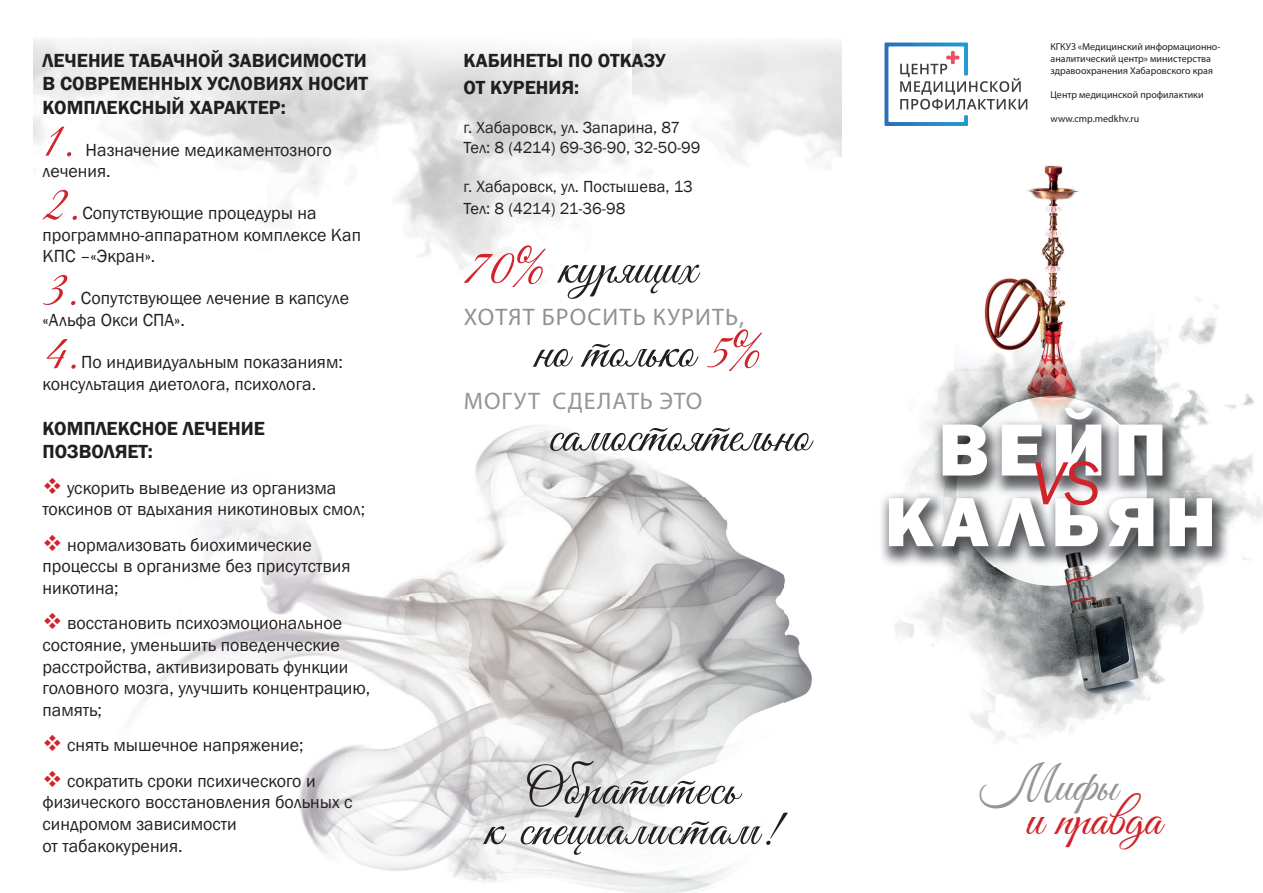
<style>
.page{position:relative;width:1263px;height:893px;background:#fff}
.page>*{position:absolute;margin:0;border:0;box-sizing:border-box;transform-origin:0 0}
.t1{font:800 76.5px "Franklin Gothic";color:#fff;scale:1.04 1}
.t2{font:800 72px "Franklin Gothic";letter-spacing:.1em;color:#fff;scale:1.04 1}
.t3{font:italic 63px "Franklin Gothic";color:#d1232a}
.t4{font:51px/40.5px "Good Vibes Pro";letter-spacing:.03em;color:#231f20;text-align:center}
.t5{font:51px "Good Vibes Pro";color:#231f20}
.t6{font:51px "Good Vibes Pro";color:#d1232a}
.t7{font:49.5px "Good Vibes Pro";color:#d1232a}
.t8{font:49.5px "Good Vibes Pro";color:#939598}
.t9{font:24px "Myriad Pro";letter-spacing:.05em;color:#8f9194}
.t10{font:24px "Myriad Pro";letter-spacing:.04em;color:#939598}
.t11{font:600 19.5px/23.4px "Franklin Gothic";color:#231f20}
.t12{font:18px/21.6px "Franklin Gothic";color:#231f20}
.t13{font:16.5px/19.8px "Franklin Gothic";color:#231f20}
.t14{font:10.05px/12px "Myriad Pro";color:#231f20}
.s1{color:#d1232a}
</style>
<div class="page">
<img style="left:895px;top:165px;width:368px;height:576px">
<svg style="left:884px;top:43px;width:143px;height:83px"></svg>
<img style="left:933px;top:402px;width:247px;height:90px">
<img style="left:881px;top:492px;width:349px;height:75px">
<img style="left:140px;top:425px;width:643px;height:468px">
<img style="left:783px;top:574px;width:29px;height:129px">
<p class="t11" style="left:43px;top:49px;width:327px;text-align:justify">ЛЕЧЕНИЕ ТАБАЧНОЙ ЗАВИСИМОСТИ В СОВРЕМЕННЫХ УСЛОВИЯХ НОСИТ КОМПЛЕКСНЫЙ ХАРАКТЕР:</p>
<h3 class="t6" style="left:43px;top:108px;width:31px">1.</h3>
<p class="t12" style="left:43px;top:139px;width:291px;text-indent:43px">Назначение медикаментозного лечения.</p>
<h3 class="t6" style="left:43px;top:172px;width:37px">2.</h3>
<p class="t12" style="left:43px;top:203px;width:320px;text-indent:40px">Сопутствующие процедуры на программно-аппаратном комплексе Кап<br>КПС –«Экран».</p>
<h3 class="t6" style="left:43px;top:257px;width:35px">3.</h3>
<p class="t12" style="left:43px;top:288px;width:308px;text-indent:38px">Сопутствующее лечение в капсуле «Альфа Окси СПА».</p>
<h3 class="t6" style="left:43px;top:321px;width:36px">4.</h3>
<p class="t12" style="left:43px;top:352px;width:302px;text-indent:39px">По индивидуальным показаниям: консультация диетолога, психолога.</p>
<p class="t11" style="left:43px;top:417px;width:224px">КОМПЛЕКСНОЕ ЛЕЧЕНИЕ<br>ПОЗВОЛЯЕТ:</p>
<p class="t12" style="left:43px;top:477px;width:324px"><span class="s1">❖</span> ускорить выведение из организма токсинов от вдыхания никотиновых смол;</p>
<p class="t12" style="left:43px;top:534px;width:309px"><span class="s1">❖</span> нормализовать биохимические процессы в организме без присутствия никотина;</p>
<p class="t12" style="left:43px;top:613px;width:329px"><span class="s1">❖</span> восстановить психоэмоциональное состояние, уменьшить поведенческие расстройства, активизировать функции головного мозга, улучшить концентрацию, память;</p>
<p class="t12" style="left:43px;top:735px;width:263px"><span class="s1">❖</span> снять мышечное напряжение;</p>
<p class="t12" style="left:43px;top:770px;width:312px"><span class="s1">❖</span> сократить сроки психического и физического восстановления больных с синдромом зависимости<br>от табакокурения.</p>
<p class="t11" style="left:463px;top:47px;width:203px;line-height:27px">КАБИНЕТЫ ПО ОТКАЗУ<br>ОТ КУРЕНИЯ:</p>
<p class="t13" style="left:463px;top:118px;width:238px">г. Хабаровск, ул. Запарина, 87<br>Тел: 8 (4214) 69-36-90, 32-50-99</p>
<p class="t13" style="left:463px;top:176px;width:231px;line-height:21.6px">г. Хабаровск, ул. Постышева, 13<br>Тел: 8 (4214) 21-36-98</p>
<h3 class="t4" style="left:464px;top:245px;width:234px"><span class="s1">70%</span> курящих</h3>
<h3 class="t9" style="left:464px;top:302px;width:282px">ХОТЯТ БРОСИТЬ КУРИТЬ,</h3>
<h3 class="t4" style="left:535px;top:329px;width:229px">но только <span class="s1">5%</span></h3>
<h3 class="t10" style="left:464px;top:386px;width:240px">МОГУТ СДЕЛАТЬ ЭТО</h3>
<h3 class="t5" style="left:548px;top:403px;width:263px">самостоятельно</h3>
<p class="t14" style="left:1050px;top:40px;width:171px">КГКУЗ «Медицинский информационно&shy;аналитический центр» министерства здравоохранения Хабаровского края</p>
<p class="t14" style="left:1050px;top:88px;width:155px">Центр медицинской профилактики</p>
<p class="t14" style="left:1050px;top:112px;width:90px">www.cmp.medkhv.ru</p>
<h1 class="t1" style="left:938px;top:400px;width:222px">ВЕЙП</h1>
<h2 class="t2" style="left:884px;top:475px;width:320px">КАЛЬЯН</h2>
<h3 class="t3" style="left:1031px;top:444px;width:71px">VS</h3>
<h3 class="t4" style="left:485px;top:766px;width:294px">Обратитесь<br>к специалистам!</h3>
<h3 class="t8" style="left:980px;top:753px;width:138px">Мифы</h3>
<h3 class="t7" style="left:1025px;top:788px;width:137px">и правда</h3>
</div>
